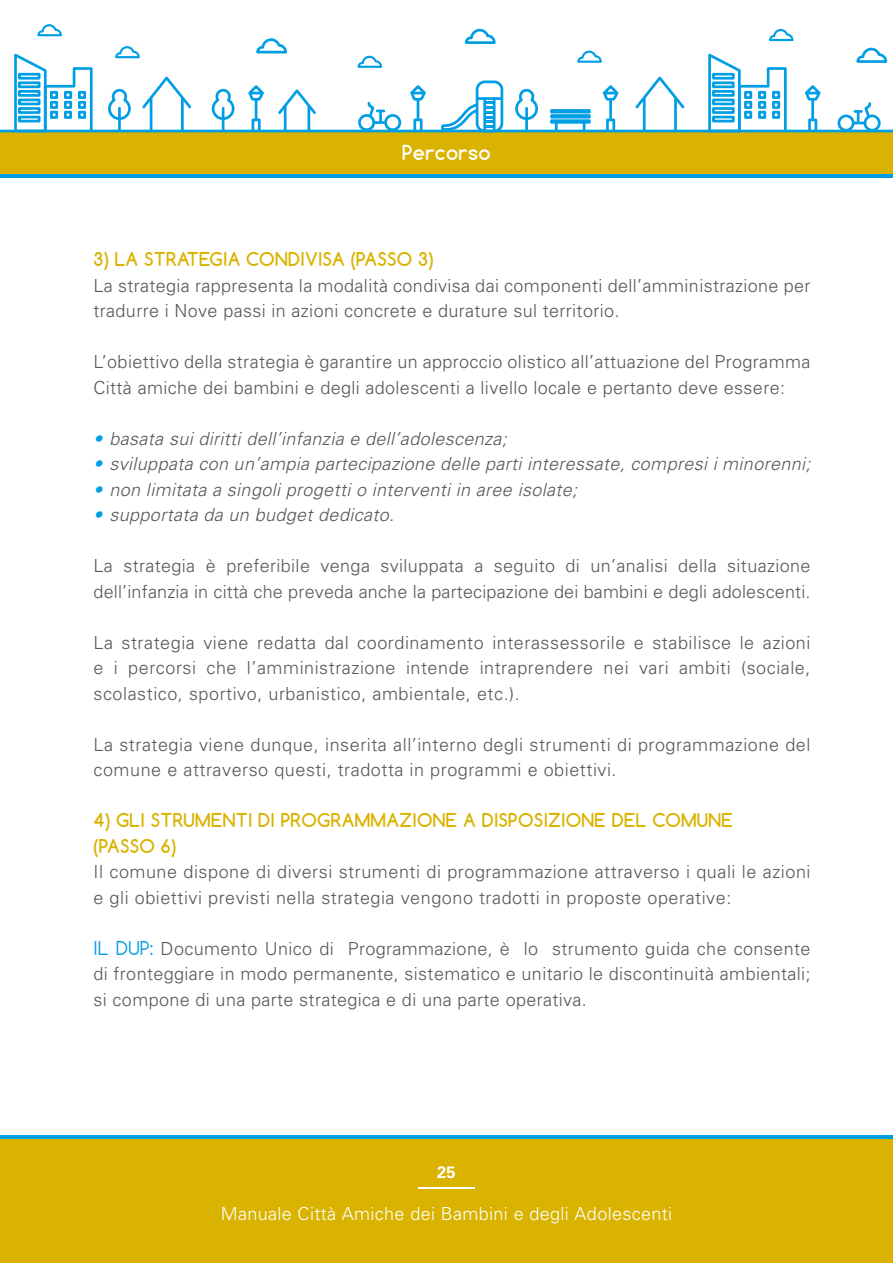
<style>
.page{position:relative;width:893px;height:1263px;background:#fff}
.page>*{position:absolute;margin:0;border:0;box-sizing:border-box;transform-origin:0 0}
.t1{font:700 19.5px "Comfortaa";letter-spacing:.02em;color:#fff}
.t2{font:300 18px/25.5px "Univers";letter-spacing:.02em;color:#575756}
.t3{font:italic 300 18px "Univers";letter-spacing:.02em;color:#575756}
.t4{font:700 18px/25.5px "Comfortaa";letter-spacing:.02em;color:#d9b300}
.t5{font:300 18px "Univers";letter-spacing:.02em;color:#fff}
.t6{font:700 16.5px "Univers";color:#fff}
.s1{color:#009ee4}
.s2{font-family:"Comfortaa";font-weight:400;color:#009ee4}
</style>
<div class="page">
<div style="left:0;top:1135px;width:893px;height:128px;background:#d9b300"></div>
<div style="left:0;top:132px;width:893px;height:42px;background:#d9b300"></div>
<hr style="left:0;top:1135px;width:893px;height:3px;background:#009ee4">
<hr style="left:0;top:174px;width:893px;height:4px;background:#009ee4">
<hr style="left:418px;top:1188px;width:57px;height:1px;background:#fff">
<hr style="left:0;top:130px;width:893px;height:2px;background:#009ee4">
<div style="left:384px;top:114px;width:17px;height:17px;border:3px solid #009ee4;border-radius:50%"></div>
<div style="left:358px;top:114px;width:17px;height:17px;border:3px solid #009ee4;border-radius:50%"></div>
<svg style="left:367px;top:101px;width:19px;height:23px"></svg>
<div style="left:837px;top:115px;width:17px;height:17px;border:3px solid #009ee4;border-radius:50%"></div>
<div style="left:864px;top:115px;width:17px;height:17px;border:3px solid #009ee4;border-radius:50%"></div>
<svg style="left:853px;top:102px;width:19px;height:22px"></svg>
<div style="left:476px;top:81px;width:27px;height:51px;border:3px solid #009ee4;border-radius:8px"></div>
<hr style="left:478px;top:97px;width:23px;height:3px;background:#009ee4">
<hr style="left:483px;top:99px;width:3px;height:32px;background:#009ee4">
<hr style="left:493px;top:99px;width:3px;height:32px;background:#009ee4">
<svg style="left:438px;top:102px;width:56px;height:30px"></svg>
<svg style="left:515px;top:88px;width:23px;height:32px"></svg>
<hr style="left:525px;top:108px;width:3px;height:23px;background:#009ee4">
<svg style="left:211px;top:88px;width:24px;height:33px"></svg>
<hr style="left:222px;top:108px;width:2px;height:23px;background:#009ee4">
<svg style="left:108px;top:88px;width:23px;height:32px"></svg>
<hr style="left:118px;top:108px;width:3px;height:23px;background:#009ee4">
<div style="left:252px;top:119px;width:9px;height:13px;border:3px solid #009ee4"></div>
<svg style="left:248px;top:85px;width:16px;height:34px"></svg>
<div style="left:413px;top:119px;width:10px;height:13px;border:3px solid #009ee4"></div>
<svg style="left:410px;top:85px;width:16px;height:34px"></svg>
<hr style="left:609px;top:101px;width:3px;height:18px;background:#009ee4">
<div style="left:606px;top:119px;width:9px;height:13px;border:3px solid #009ee4"></div>
<svg style="left:602px;top:85px;width:17px;height:17px"></svg>
<hr style="left:811px;top:101px;width:3px;height:18px;background:#009ee4">
<div style="left:808px;top:119px;width:9px;height:13px;border:3px solid #009ee4"></div>
<svg style="left:804px;top:85px;width:17px;height:17px"></svg>
<hr style="left:643px;top:99px;width:3px;height:32px;background:#009ee4">
<hr style="left:674px;top:99px;width:3px;height:32px;background:#009ee4">
<svg style="left:635px;top:76px;width:50px;height:35px"></svg>
<hr style="left:150px;top:99px;width:2px;height:32px;background:#009ee4">
<hr style="left:181px;top:99px;width:3px;height:32px;background:#009ee4">
<svg style="left:142px;top:76px;width:50px;height:35px"></svg>
<hr style="left:284px;top:106px;width:3px;height:25px;background:#009ee4">
<hr style="left:307px;top:106px;width:3px;height:25px;background:#009ee4">
<svg style="left:278px;top:89px;width:38px;height:28px"></svg>
<svg style="left:256px;top:38px;width:31px;height:16px"></svg>
<svg style="left:465px;top:29px;width:31px;height:15px"></svg>
<svg style="left:856px;top:48px;width:31px;height:15px"></svg>
<svg style="left:357px;top:56px;width:25px;height:12px"></svg>
<svg style="left:577px;top:51px;width:25px;height:12px"></svg>
<svg style="left:769px;top:29px;width:24px;height:12px"></svg>
<svg style="left:115px;top:46px;width:25px;height:12px"></svg>
<svg style="left:37px;top:24px;width:25px;height:12px"></svg>
<svg style="left:13px;top:53px;width:81px;height:80px"></svg>
<div style="left:18px;top:73px;width:23px;height:7px;border:3px solid #009ee4"></div>
<div style="left:18px;top:81px;width:23px;height:7px;border:3px solid #009ee4"></div>
<div style="left:18px;top:90px;width:23px;height:7px;border:3px solid #009ee4"></div>
<div style="left:18px;top:99px;width:23px;height:6px;border:3px solid #009ee4"></div>
<div style="left:18px;top:107px;width:23px;height:7px;border:3px solid #009ee4"></div>
<div style="left:18px;top:116px;width:23px;height:6px;border:3px solid #009ee4"></div>
<div style="left:50px;top:91px;width:8px;height:8px;border:3px solid #009ee4"></div>
<div style="left:64px;top:91px;width:8px;height:8px;border:3px solid #009ee4"></div>
<div style="left:78px;top:91px;width:8px;height:8px;border:3px solid #009ee4"></div>
<div style="left:50px;top:101px;width:8px;height:8px;border:3px solid #009ee4"></div>
<div style="left:64px;top:101px;width:8px;height:8px;border:3px solid #009ee4"></div>
<div style="left:78px;top:101px;width:8px;height:8px;border:3px solid #009ee4"></div>
<div style="left:50px;top:111px;width:8px;height:8px;border:3px solid #009ee4"></div>
<div style="left:64px;top:111px;width:8px;height:8px;border:3px solid #009ee4"></div>
<div style="left:78px;top:111px;width:8px;height:8px;border:3px solid #009ee4"></div>
<svg style="left:707px;top:53px;width:81px;height:80px"></svg>
<div style="left:712px;top:73px;width:23px;height:7px;border:3px solid #009ee4"></div>
<div style="left:712px;top:81px;width:23px;height:7px;border:3px solid #009ee4"></div>
<div style="left:712px;top:90px;width:23px;height:7px;border:3px solid #009ee4"></div>
<div style="left:712px;top:99px;width:23px;height:6px;border:3px solid #009ee4"></div>
<div style="left:712px;top:107px;width:23px;height:7px;border:3px solid #009ee4"></div>
<div style="left:712px;top:116px;width:23px;height:6px;border:3px solid #009ee4"></div>
<div style="left:744px;top:91px;width:8px;height:8px;border:3px solid #009ee4"></div>
<div style="left:758px;top:91px;width:8px;height:8px;border:3px solid #009ee4"></div>
<div style="left:772px;top:91px;width:8px;height:8px;border:3px solid #009ee4"></div>
<div style="left:744px;top:101px;width:8px;height:8px;border:3px solid #009ee4"></div>
<div style="left:758px;top:101px;width:8px;height:8px;border:3px solid #009ee4"></div>
<div style="left:772px;top:101px;width:8px;height:8px;border:3px solid #009ee4"></div>
<div style="left:744px;top:111px;width:8px;height:8px;border:3px solid #009ee4"></div>
<div style="left:758px;top:111px;width:8px;height:8px;border:3px solid #009ee4"></div>
<div style="left:772px;top:111px;width:8px;height:8px;border:3px solid #009ee4"></div>
<div style="left:550px;top:109px;width:41px;height:4px;border:3px solid #009ee4"></div>
<div style="left:550px;top:114px;width:41px;height:5px;border:3px solid #009ee4"></div>
<div style="left:550px;top:119px;width:41px;height:5px;border:3px solid #009ee4"></div>
<svg style="left:555px;top:122px;width:3px;height:8px"></svg>
<svg style="left:583px;top:122px;width:2px;height:8px"></svg>
<p class="t1" style="left:402px;top:145px;width:90px">Percorso</p>
<p class="t4" style="left:94px;top:248px;width:341px">3) LA STRATEGIA CONDIVISA (PASSO 3)</p>
<p class="t2" style="left:94px;top:274px;width:718px">La strategia rappresenta la modalità condivisa dai componenti dell’amministrazione per tradurre i Nove passi in azioni concrete e durature sul territorio.</p>
<p class="t2" style="left:94px;top:350px;width:718px">L’obiettivo della strategia è garantire un approccio olistico all’attuazione del Programma<br>Città amiche dei bambini e degli adolescenti a livello locale e pertanto deve essere:</p>
<p class="t3" style="left:94px;top:431px;width:415px"><span class="s1">•฀</span>basata sui diritti dell’infanzia e dell’adolescenza;</p>
<p class="t3" style="left:94px;top:457px;width:718px"><span class="s1">•฀</span>sviluppata con un’ampia partecipazione delle parti interessate, compresi i minorenni;</p>
<p class="t3" style="left:94px;top:482px;width:485px"><span class="s1">•฀</span>non limitata a singoli progetti o interventi in aree isolate;</p>
<p class="t3" style="left:94px;top:508px;width:302px"><span class="s1">•฀</span>supportata da un budget dedicato.</p>
<p class="t2" style="left:94px;top:554px;width:718px">La strategia è preferibile venga sviluppata a seguito di un’analisi della situazione dell’infanzia in città che preveda anche la partecipazione dei bambini e degli adolescenti.</p>
<p class="t2" style="left:94px;top:631px;width:718px;text-align:justify">La strategia viene redatta dal coordinamento interassessorile e stabilisce le azioni e i percorsi che l’amministrazione intende intraprendere nei vari ambiti (sociale, scolastico, sportivo, urbanistico, ambientale, etc.).</p>
<p class="t2" style="left:94px;top:733px;width:718px">La strategia viene dunque, inserita all’interno degli strumenti di programmazione del comune e attraverso questi, tradotta in programmi e obiettivi.</p>
<p class="t4" style="left:94px;top:809px;width:641px">4) GLI STRUMENTI DI PROGRAMMAZIONE A DISPOSIZIONE DEL COMUNE (PASSO 6)</p>
<p class="t2" style="left:94px;top:860px;width:718px">Il comune dispone di diversi strumenti di programmazione attraverso i quali le azioni e gli obiettivi previsti nella strategia vengono tradotti in proposte operative:</p>
<p class="t2" style="left:94px;top:937px;width:718px;text-align:justify"><span class="s2">Il DUP:</span> Documento Unico di Programmazione, è lo strumento guida che consente di fronteggiare in modo permanente, sistematico e unitario le discontinuità ambientali; si compone di una parte strategica e di una parte operativa.</p>
<p class="t6" style="left:437px;top:1165px;width:20px">25</p>
<p class="t5" style="left:221px;top:1206px;width:453px">Manuale Città Amiche dei Bambini e degli Adolescenti</p>
</div>
